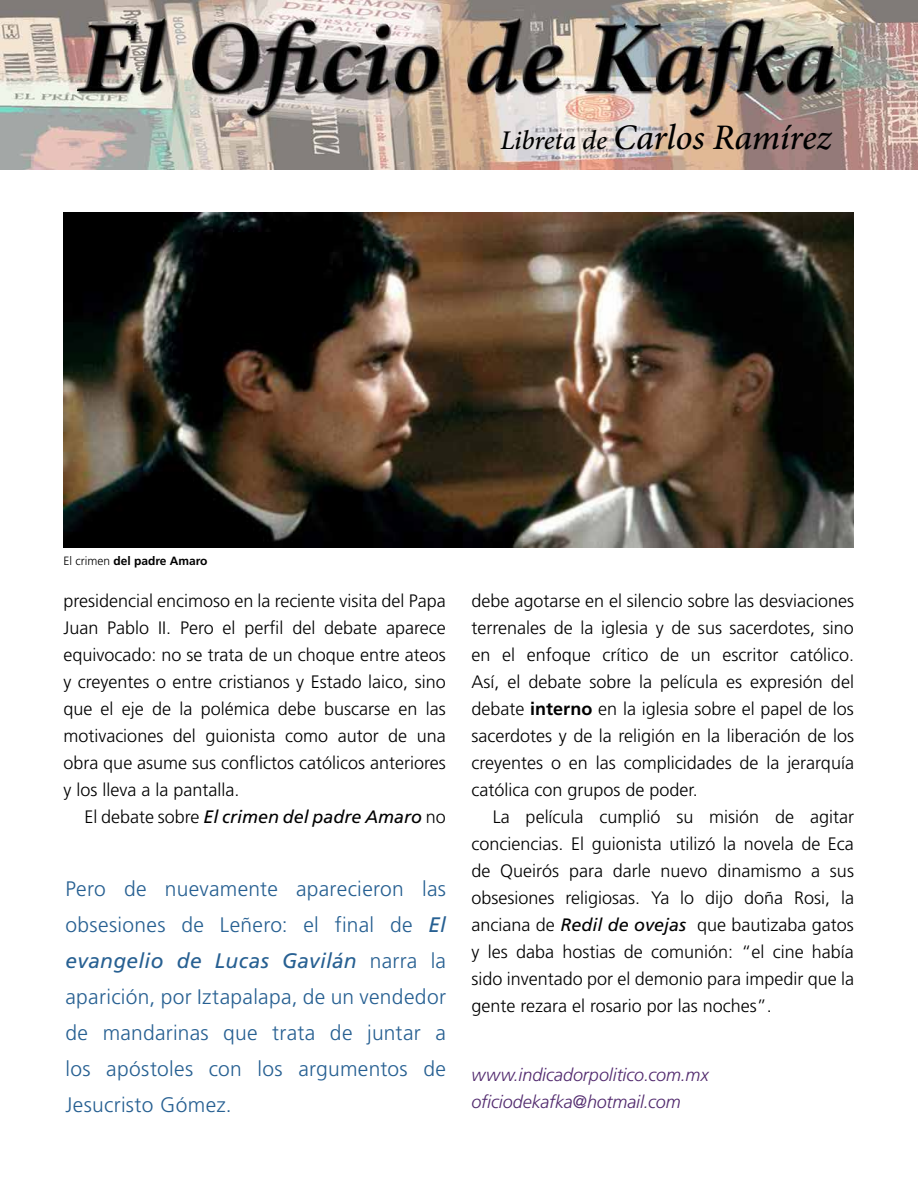
<style>
.page{position:relative;width:918px;height:1188px;background:#fff}
.page>*{position:absolute;margin:0;border:0;box-sizing:border-box;transform-origin:0 0}
.t1{font:italic 500 36px "Minion Pro";letter-spacing:-.005em;color:#000}
.t2{font:300 21px/36px "Frutiger";letter-spacing:.015em;color:#276092;text-align:justify}
.t3{font:300 18px/27px "Frutiger";color:#000;text-align:justify}
.t4{font:italic 300 18px/27px "Frutiger";letter-spacing:-.005em;color:#522a6e}
.t5{font:italic 18px "Frutiger";color:#000}
.t6{font:700 12px "Frutiger";color:#000}
.s1{font-size:27px}
.s2{font-weight:300}
.s3{font-weight:300;font-style:normal}
.s4{font-weight:400;font-style:italic}
.s5{font-weight:700}
</style>
<div class="page">
<img style="left:0;top:0;width:918px;height:170px">
<img style="left:63px;top:212px;width:790px;height:336px">
<h1 class="t1" style="left:500px;top:113px;width:333px"><span class="s1">Libreta de</span> Carlos Ramírez</h1>
<p class="t6" style="left:63px;top:553px;width:146px"><span class="s2">El crimen</span> del padre Amaro</p>
<p class="t3" style="left:63px;top:587px;width:384px">presidencial encimoso en la reciente visita del Papa Juan Pablo II. Pero el perfil del debate aparece equivocado: no se trata de un choque entre ateos y creyentes o entre cristianos y Estado laico, sino que el eje de la polémica debe buscarse en las motivaciones del guionista como autor de una obra que asume sus conflictos católicos anteriores y los lleva a la pantalla.</p>
<p class="t5" style="left:85px;top:806px;width:363px"><span class="s3">El debate sobre</span> El crimen del padre Amaro <span class="s3">no</span></p>
<p class="t2" style="left:65px;top:871px;width:382px">Pero de nuevamente aparecieron las obsesiones de Leñero: el final de <span class="s4">El evangelio de Lucas Gavilán</span> narra la aparición, por Iztapalapa, de un vendedor de mandarinas que trata de juntar a los apóstoles con los argumentos de Jesucristo Gómez.</p>
<p class="t3" style="left:472px;top:587px;width:384px">debe agotarse en el silencio sobre las desviaciones terrenales de la iglesia y de sus sacerdotes, sino en el enfoque crítico de un escritor católico.<br>Así, el debate sobre la película es expresión del debate <span class="s5">interno</span> en la iglesia sobre el papel de los sacerdotes y de la religión en la liberación de los creyentes o en las complicidades de la jerarquía católica con grupos de poder.</p>
<p class="t3" style="left:472px;top:803px;width:384px;text-indent:21px">La película cumplió su misión de agitar conciencias. El guionista utilizó la novela de Eca de Queirós para darle nuevo dinamismo a sus obsesiones religiosas. Ya lo dijo doña Rosi, la anciana de <span class="s4">Redil de ovejas</span> que bautizaba gatos y les daba hostias de comunión: “el cine había sido inventado por el demonio para impedir que la gente rezara el rosario por las noches”.</p>
<p class="t4" style="left:472px;top:1061px;width:239px">www.indicadorpolitico.com.mx oficiodekafka@hotmail.com</p>
</div>
